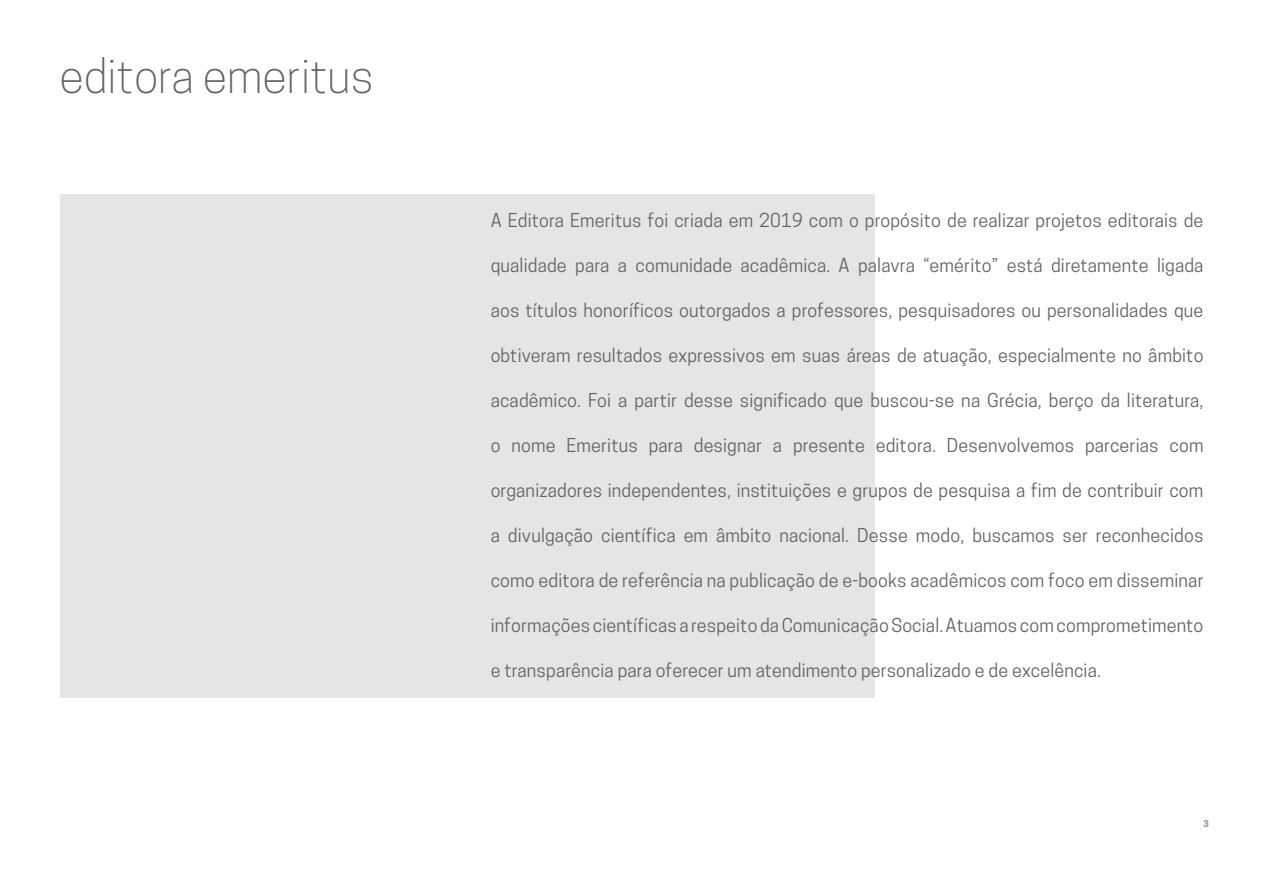
<style>
.page{position:relative;width:1263px;height:893px;background:#fff}
.page>*{position:absolute;margin:0;border:0;box-sizing:border-box;transform-origin:0 0}
.t1{font:300 45px "Cooper Hewitt";color:#646363}
.t2{font:18px "Cooper Hewitt";letter-spacing:.01em;color:#646363}
.t3{font:500 18px "Cooper Hewitt";color:#9d9d9c}
</style>
<div class="page">
<div style="left:61px;top:195px;width:814px;height:503px;background:#e5e5e5"></div>
<h1 class="t1" style="left:60px;top:50px;width:316px">editora emeritus</h1>
<p class="t2" style="left:491px;top:210px;width:714px">A Editora Emeritus foi criada em 2019 com o propósito de realizar projetos editorais de</p>
<p class="t2" style="left:491px;top:255px;width:714px">qualidade para a comunidade acadêmica. A palavra “emérito” está diretamente ligada</p>
<p class="t2" style="left:491px;top:300px;width:714px">aos títulos honoríficos outorgados a professores, pesquisadores ou personalidades que</p>
<p class="t2" style="left:491px;top:345px;width:714px">obtiveram resultados expressivos em suas áreas de atuação, especialmente no âmbito</p>
<p class="t2" style="left:491px;top:390px;width:714px">acadêmico. Foi a partir desse significado que buscou-se na Grécia, berço da literatura,</p>
<p class="t2" style="left:491px;top:435px;width:714px">o nome Emeritus para designar a presente editora. Desenvolvemos parcerias com</p>
<p class="t2" style="left:491px;top:480px;width:714px">organizadores independentes, instituições e grupos de pesquisa a fim de contribuir com</p>
<p class="t2" style="left:491px;top:525px;width:714px">a divulgação científica em âmbito nacional. Desse modo, buscamos ser reconhecidos</p>
<p class="t2" style="left:491px;top:570px;width:714px">como editora de referência na publicação de e-books acadêmicos com foco em disseminar</p>
<p class="t2" style="left:491px;top:615px;width:714px">informações científicas a respeito da Comunicação Social. Atuamos com comprometimento</p>
<p class="t2" style="left:491px;top:660px;width:612px">e transparência para oferecer um atendimento personalizado e de excelência.</p>
<p class="t3" style="left:1203px;top:816px;width:7px">3</p>
</div>
